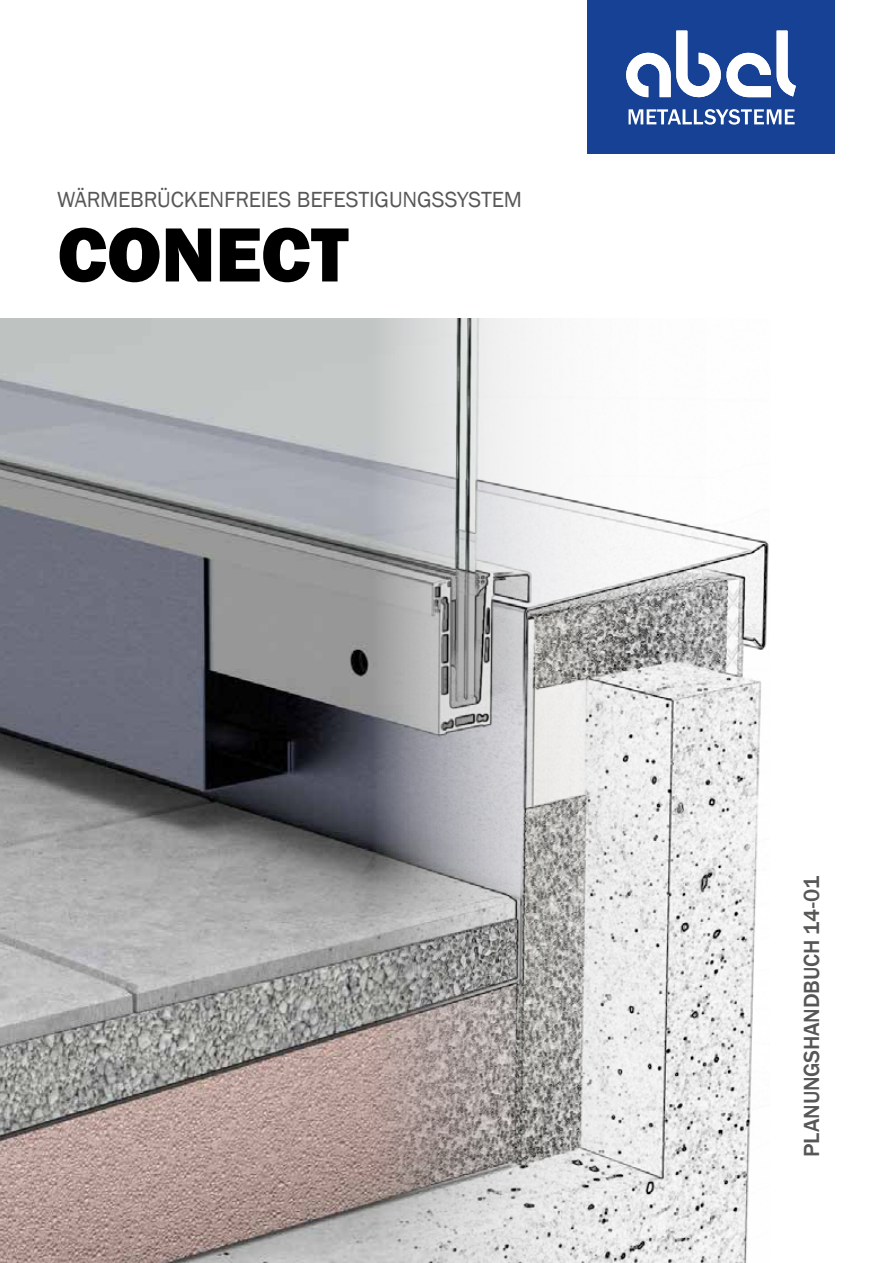
<style>
.page{position:relative;width:893px;height:1263px;background:#fff}
.page>*{position:absolute;margin:0;border:0;box-sizing:border-box;transform-origin:0 0}
.t1{font:800 79.5px "Franklin Gothic";letter-spacing:-.005em;color:#000}
.t2{font:22.5px "Franklin Gothic";letter-spacing:-.01em;color:#575756}
.t3{font:500 22.5px "Franklin Gothic";letter-spacing:-.01em;color:#575756}
</style>
<div class="page">
<img style="left:0;top:318px;width:371px;height:945px">
<div style="left:587px;top:0;width:248px;height:154px;background:#164194"></div>
<svg style="left:626px;top:31px;width:170px;height:67px"></svg>
<svg style="left:629px;top:109px;width:166px;height:16px"></svg>
<img style="left:371px;top:318px;width:398px;height:945px">
<p class="t2" style="left:57px;top:185px;width:466px">WÄRMEBRÜCKENFREIES BEFESTIGUNGSSYSTEM</p>
<h1 class="t1" style="left:57px;top:203px;width:293px">CONECT</h1>
<p class="t3" style="left:798px;top:1157px;width:282px;rotate:-90deg">PLANUNGSHANDBUCH 14-01</p>
</div>
